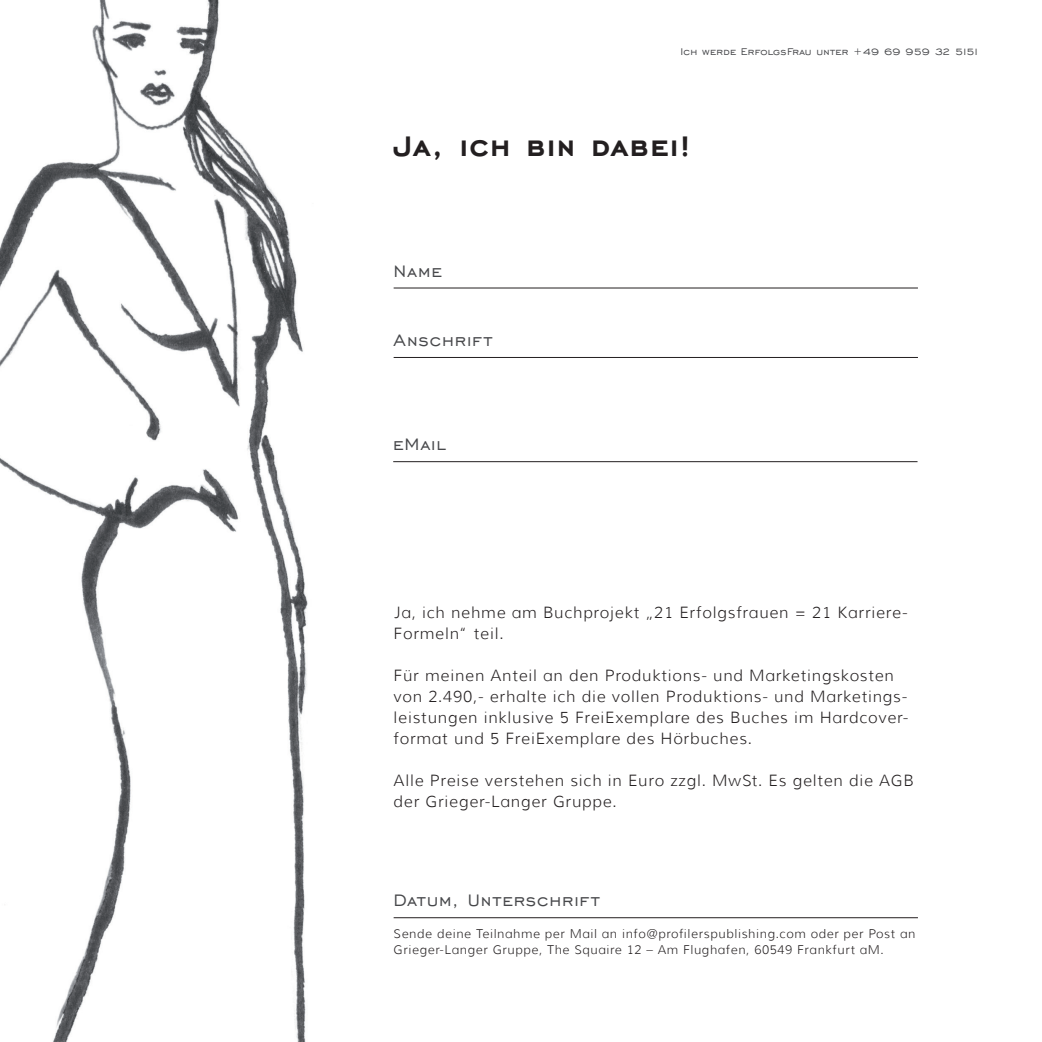
<style>
.page{position:relative;width:1042px;height:1042px;background:#fff}
.page>*{position:absolute;margin:0;border:0;box-sizing:border-box;transform-origin:0 0}
.t1{font:700 36.75px "Engravers Gothic";letter-spacing:.045em;color:#231f20}
.t2{font:21px "Engravers Gothic BT";letter-spacing:.04em;color:#47484b}
.t3{font:300 15.75px/21px "Muli";letter-spacing:.05em;color:#231f20}
.t4{font:300 12.25px/15.8px "Muli";letter-spacing:.05em;color:#231f20}
.t5{font:12.25px "Engravers Gothic BT";letter-spacing:.025em;color:#47484b}
</style>
<div class="page">
<img style="left:0;top:0;width:399px;height:1042px">
<hr style="left:394px;top:288px;width:524px;height:1px;background:#231f20">
<hr style="left:394px;top:357px;width:524px;height:1px;background:#231f20">
<hr style="left:393px;top:461px;width:524px;height:1px;background:#231f20">
<hr style="left:394px;top:917px;width:524px;height:1px;background:#231f20">
<p class="t5" style="left:680px;top:45px;width:301px">Ich werde ErfolgsFrau unter +49 69 959 32 5151</p>
<h1 class="t1" style="left:394px;top:127px;width:299px">Ja, ich bin dabei!</h1>
<h2 class="t2" style="left:394px;top:259px;width:50px">Name</h2>
<h2 class="t2" style="left:394px;top:328px;width:100px">Anschrift</h2>
<h2 class="t2" style="left:393px;top:433px;width:54px">eMail</h2>
<p class="t3" style="left:394px;top:602px;width:515px">Ja, ich nehme am Buchprojekt „21 Erfolgsfrauen = 21 Karriere-<br>Formeln“ teil.</p>
<p class="t3" style="left:394px;top:665px;width:516px">Für meinen Anteil an den Produktions- und Marketingskosten von 2.490,- erhalte ich die vollen Produktions- und Marketings&shy;leistungen inklusive 5 FreiExemplare des Buches im Hardcover&shy;format und 5 FreiExemplare des Hörbuches.</p>
<p class="t3" style="left:394px;top:770px;width:522px">Alle Preise verstehen sich in Euro zzgl. MwSt. Es gelten die AGB der Grieger-Langer Gruppe.</p>
<h2 class="t2" style="left:394px;top:889px;width:208px">Datum, Unterschrift</h2>
<p class="t4" style="left:394px;top:926px;width:523px">Sende deine Teilnahme per Mail an info@profilerspublishing.com oder per Post an<br>Grieger-Langer Gruppe, The Squaire 12 – Am Flughafen, 60549 Frankfurt aM.</p>
</div>
